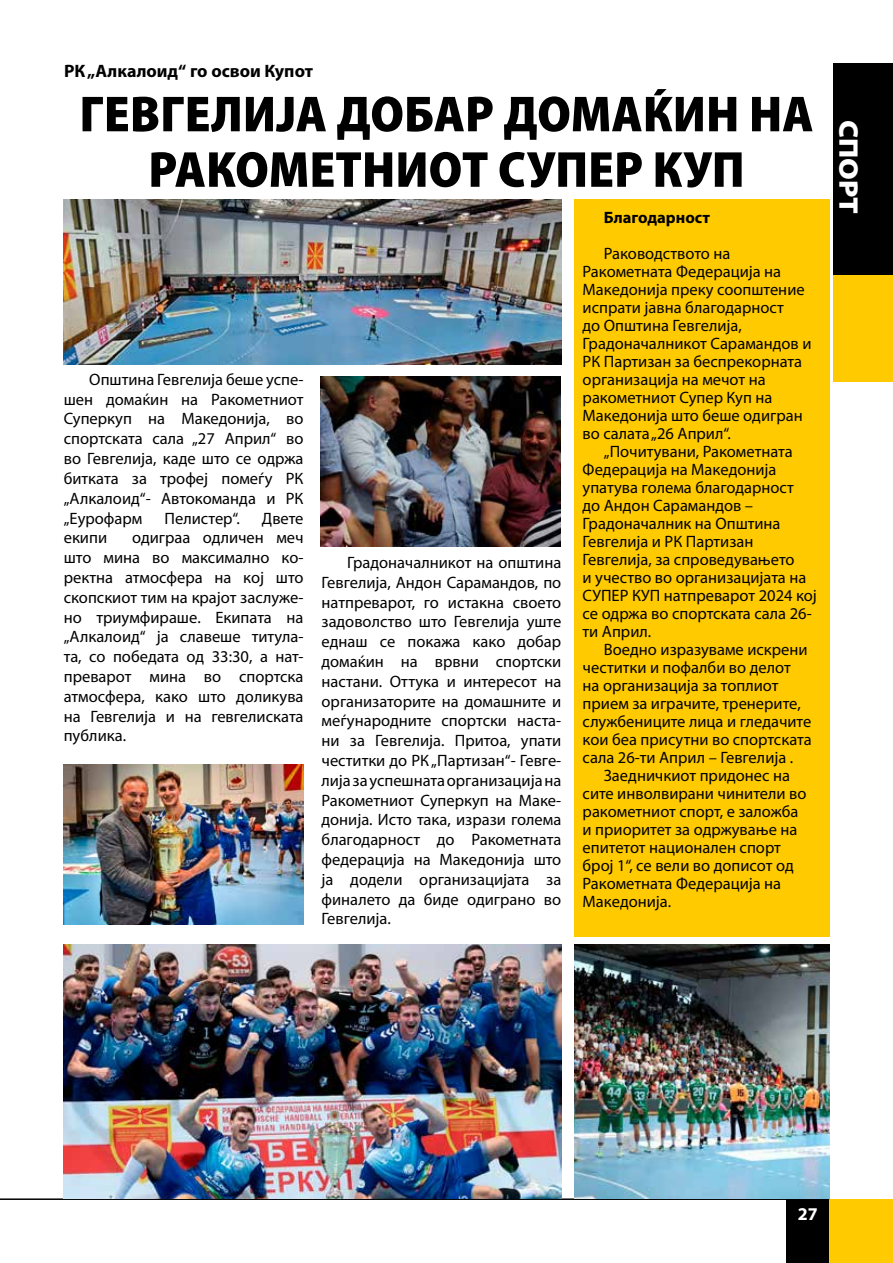
<style>
.page{position:relative;width:893px;height:1263px;background:#fff}
.page>*{position:absolute;margin:0;border:0;box-sizing:border-box;transform-origin:0 0}
.t1{font:900 semi-condensed 51px/55.5px "Myriad Pro";color:#000;text-align:center}
.t2{font:900 semi-expanded 27px "Myriad Pro";color:#fff}
.t3{font:700 18px "Myriad Pro";color:#000}
.t4{font:700 18px "Myriad Pro";color:#fff}
.t5{font:16.5px/19.8px "Myriad Pro";color:#000}
.t6{font:700 16.5px "Myriad Pro";color:#000}
</style>
<div class="page">
<div style="left:829px;top:1199px;width:64px;height:64px;background:#ffca00"></div>
<div style="left:833px;top:63px;width:60px;height:213px;background:#000"></div>
<div style="left:833px;top:276px;width:60px;height:106px;background:#ffca00"></div>
<hr style="left:0;top:1198px;width:829px;height:2px;background:#000">
<div style="left:787px;top:1199px;width:42px;height:64px;background:#000"></div>
<div style="left:574px;top:199px;width:255px;height:738px;background:#ffca00"></div>
<img style="left:321px;top:376px;width:239px;height:170px">
<img style="left:64px;top:764px;width:240px;height:160px">
<img style="left:64px;top:945px;width:497px;height:253px">
<img style="left:64px;top:199px;width:497px;height:165px">
<img style="left:574px;top:945px;width:255px;height:253px">
<p class="t3" style="left:64px;top:59px;width:251px">РК „Алкалоид“ го освои Купот</p>
<h1 class="t1" style="left:79px;top:85px;width:736px">ГЕВГЕЛИЈА ДОБАР ДОМАЌИН НА<br>РАКОМЕТНИОТ СУПЕР КУП</h1>
<p class="t5" style="left:64px;top:369px;width:241px;text-align:justify;text-indent:26px">Општина Гевгелија беше успе&shy;шен домаќин на Ракометниот Суперкуп на Македонија, во спортската сала „27 Април“ во во Гевгелија, каде што се одржа битката за трофеј помеѓу РК „Алкалоид“- Автокоманда и РК „Еурофарм</p>
<p class="t5" style="left:164px;top:508px;width:77px">Пелистер“.</p>
<p class="t5" style="left:262px;top:508px;width:43px">Двете</p>
<p class="t5" style="left:64px;top:528px;width:241px;text-align:justify;text-indent:68px">одиграа одличен меч што мина во максимално ко&shy;ректна атмосфера на кој што скопскиот тим на крајот заслуже&shy;но триумфираше. Екипата на „Алкалоид“ ја славеше титула&shy;та, со победата од 33:30, а нат&shy;преварот мина во спортска атмосфера, како што доликува на Гевгелија и на гевгелиската публика.</p>
<p class="t5" style="left:64px;top:528px;width:45px">екипи</p>
<p class="t5" style="left:322px;top:552px;width:241px;text-align:justify;text-indent:26px">Градоначалникот на општина Гевгелија, Андон Сарамандов, по натпреварот, го истакна своето задоволство што Гевгелија уште еднаш се покажа како добар домаќин на врвни спортски настани. Оттука и интересот на организаторите на домашните и меѓународните спортски наста&shy;ни за Гевгелија. Притоа, упати честитки до РК „Партизан“- Гевге&shy;лија за успешната организација на Ракометниот Суперкуп на Маке&shy;донија. Исто така, изрази голема благодарност до Ракометната федерација на Македонија што ја додели организацијата за финалето да биде одиграно во Гевгелија.</p>
<p class="t6" style="left:604px;top:207px;width:108px">Благодарност</p>
<p class="t5" style="left:583px;top:244px;width:230px;line-height:18px;text-indent:21px">Раководството на<br>Ракометната Федерација на<br>Македонија преку соопштение испрати јавна благодарност<br>до Општина Гевгелија,<br>Градоначалникот Сарамандов и<br>РК Партизан за беспрекорната организација на мечот на ракометниот Супер Куп на<br>Македонија што беше одигран во салата „26 Април“.</p>
<p class="t5" style="left:583px;top:442px;width:236px;line-height:18px;text-indent:21px">„Почитувани, Ракометната<br>Федерација на Македонија упатува голема благодарност<br>до Андон Сарамандов –<br>Градоначалник на Општина<br>Гевгелија и РК Партизан<br>Гевгелија, за спроведувањето<br>и учество во организацијата на<br>СУПЕР КУП натпреварот 2024 кој се одржа во спортската сала 26- ти Април.</p>
<p class="t5" style="left:583px;top:641px;width:231px;line-height:18px;text-indent:21px">Воедно изразуваме искрени честитки и пофалби во делот на организација за топлиот прием за играчите, тренерите, службениците лица и гледачите кои беа присутни во спортската сала 26-ти Април – Гевгелија .</p>
<p class="t5" style="left:583px;top:767px;width:225px;line-height:18px;text-indent:21px">Заедничкиот придонес на сите инволвирани чинители во ракометниот спорт, е заложба и приоритет за одржување на епитетот национален спорт број 1“, се вели во дописот од<br>Ракометната Федерација на<br>Македонија.</p>
<h2 class="t2" style="left:867px;top:120px;width:96px;rotate:90deg">СПОРТ</h2>
<p class="t4" style="left:798px;top:1202px;width:21px">27</p>
</div>
